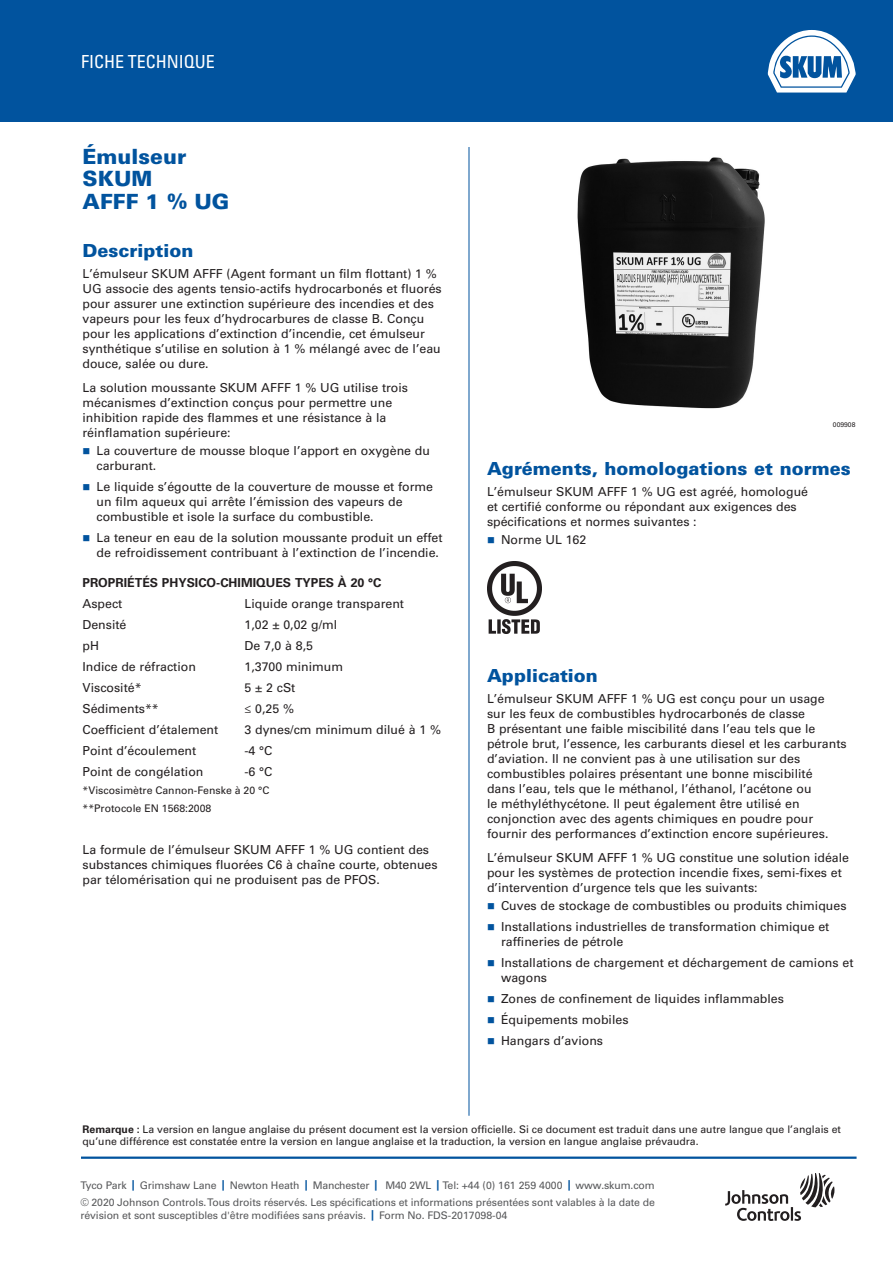
<style>
.page{position:relative;width:893px;height:1263px;background:#fff}
.page>*{position:absolute;margin:0;border:0;box-sizing:border-box;transform-origin:0 0}
._02_Data_Sheet_Heade{font:900 21px "Univers LT Std";color:#01539e}
._03_12_pt_Blue_Heade{font:900 18px "Univers LT Std";color:#01539e}
._01_DATA_SHEET{font:condensed 18px "Univers LT Std";color:#fff}
._05_Text_1st_Graph{font:12.3px/15px "Univers LT Std";color:#231f20}
._08_Bullet_Text{font:12.3px/15px "Univers LT Std";color:#231f20}
._06_Text_8_25{font:12.3px/15px "Univers LT Std";color:#231f20}
._09_Tabbed_Copy{font:12.3px "Univers LT Std";color:#231f20}
._07_Bullet_Text_1st{font:12.3px/15px "Univers LT Std";color:#231f20}
._04_Bold_Subhead{font:700 12.3px "Univers LT Std";color:#231f20}
._16_Note_7_pt__type{font:10.5px/12px "Univers LT Std";color:#231f20}
._27_Tagline-Boilerpl{font:10.5px/13.2px "Univers LT Std";letter-spacing:-.01em;color:#57585a}
._15___of_Art_Drawing{font:6.75px "Univers LT Std";color:#231f20}
.s1{color:#01539e}
.s2{font-weight:700}
.s3{font-weight:700;color:#01539e}
</style>
<div class="page">
<hr style="left:469px;top:147px;width:1px;height:969px;background:#01539e">
<hr style="left:81px;top:1156px;width:775px;height:3px;background:#01539e">
<svg style="left:725px;top:1173px;width:109px;height:48px"></svg>
<div style="left:0;top:0;width:893px;height:122px;background:#01539e"></div>
<svg style="left:768px;top:30px;width:88px;height:63px"></svg>
<img style="left:577px;top:157px;width:188px;height:252px">
<img style="left:487px;top:561px;width:54px;height:73px">
<p class="_01_DATA_SHEET" style="left:81px;top:50px;width:135px">FICHE TECHNIQUE</p>
<p class="_02_Data_Sheet_Heade" style="left:82px;top:143px;width:105px">Émulseur</p>
<p class="_02_Data_Sheet_Heade" style="left:82px;top:165px;width:71px">SKUM</p>
<p class="_02_Data_Sheet_Heade" style="left:82px;top:188px;width:148px">AFFF 1 % UG</p>
<p class="_03_12_pt_Blue_Heade" style="left:82px;top:239px;width:112px">Description</p>
<p class="_05_Text_1st_Graph" style="left:82px;top:266px;width:361px">L’émulseur SKUM AFFF (Agent formant un film flottant) 1 % UG associe des agents tensio-actifs hydrocarbonés et fluorés pour assurer une extinction supérieure des incendies et des vapeurs pour les feux d’hydrocarbures de classe B. Conçu pour les applications d’extinction d’incendie, cet émulseur synthétique s’utilise en solution à 1 % mélangé avec de l’eau douce, salée ou dure.</p>
<p class="_06_Text_8_25" style="left:82px;top:380px;width:327px">La solution moussante SKUM AFFF 1 % UG utilise trois mécanismes d’extinction conçus pour permettre une inhibition rapide des flammes et une résistance à la réinflamation supérieure:</p>
<p class="_07_Bullet_Text_1st" style="left:97px;top:443px;width:335px;text-indent:-14px"><span class="s1">■</span> La couverture de mousse bloque l’apport en oxygène du carburant.</p>
<p class="_08_Bullet_Text" style="left:97px;top:479px;width:338px;text-indent:-14px"><span class="s1">■</span> Le liquide s’égoutte de la couverture de mousse et forme un film aqueux qui arrête l’émission des vapeurs de combustible et isole la surface du combustible.</p>
<p class="_08_Bullet_Text" style="left:82px;top:530px;width:361px;text-align:right"><span class="s1">■</span> La teneur en eau de la solution moussante produit un effet de refroidissement contribuant à l’extinction de l’incendie.</p>
<p class="_04_Bold_Subhead" style="left:82px;top:575px;width:300px">PROPRIÉTÉS PHYSICO-CHIMIQUES TYPES À 20 °C</p>
<p class="_09_Tabbed_Copy" style="left:82px;top:596px;width:41px">Aspect</p>
<p class="_09_Tabbed_Copy" style="left:245px;top:596px;width:161px">Liquide orange transparent</p>
<p class="_09_Tabbed_Copy" style="left:82px;top:617px;width:46px">Densité</p>
<p class="_09_Tabbed_Copy" style="left:245px;top:617px;width:94px">1,02 ± 0,02 g/ml</p>
<p class="_09_Tabbed_Copy" style="left:82px;top:638px;width:18px">pH</p>
<p class="_09_Tabbed_Copy" style="left:245px;top:638px;width:70px">De 7,0 à 8,5</p>
<p class="_09_Tabbed_Copy" style="left:82px;top:659px;width:115px">Indice de réfraction</p>
<p class="_09_Tabbed_Copy" style="left:245px;top:659px;width:100px">1,3700 minimum</p>
<p class="_09_Tabbed_Copy" style="left:82px;top:680px;width:61px">Viscosité*</p>
<p class="_09_Tabbed_Copy" style="left:245px;top:680px;width:52px">5 ± 2 cSt</p>
<p class="_09_Tabbed_Copy" style="left:82px;top:701px;width:78px">Sédiments**</p>
<p class="_09_Tabbed_Copy" style="left:245px;top:701px;width:51px">≤ 0,25 %</p>
<p class="_09_Tabbed_Copy" style="left:82px;top:722px;width:137px">Coefficient d’étalement</p>
<p class="_09_Tabbed_Copy" style="left:245px;top:722px;width:198px">3 dynes/cm minimum dilué à 1 %</p>
<p class="_09_Tabbed_Copy" style="left:82px;top:743px;width:115px">Point d’écoulement</p>
<p class="_09_Tabbed_Copy" style="left:245px;top:743px;width:29px">-4 °C</p>
<p class="_09_Tabbed_Copy" style="left:82px;top:764px;width:123px">Point de congélation</p>
<p class="_09_Tabbed_Copy" style="left:245px;top:764px;width:29px">-6 °C</p>
<p class="_16_Note_7_pt__type" style="left:82px;top:784px;width:188px">*Viscosimètre Cannon-Fenske à 20 °C</p>
<p class="_16_Note_7_pt__type" style="left:82px;top:802px;width:130px">**Protocole EN 1568:2008</p>
<p class="_06_Text_8_25" style="left:82px;top:842px;width:357px">La formule de l’émulseur SKUM AFFF 1 % UG contient des substances chimiques fluorées C6 à chaîne courte, obtenues par télomérisation qui ne produisent pas de PFOS.</p>
<p class="_15___of_Art_Drawing" style="left:833px;top:420px;width:24px">009908</p>
<p class="_03_12_pt_Blue_Heade" style="left:487px;top:457px;width:365px">Agréments, homologations et normes</p>
<p class="_05_Text_1st_Graph" style="left:487px;top:484px;width:323px">L’émulseur SKUM AFFF 1 % UG est agréé, homologué et certifié conforme ou répondant aux exigences des spécifications et normes suivantes :</p>
<p class="_07_Bullet_Text_1st" style="left:487px;top:532px;width:101px"><span class="s1">■</span> Norme UL 162</p>
<p class="_03_12_pt_Blue_Heade" style="left:487px;top:664px;width:112px">Application</p>
<p class="_05_Text_1st_Graph" style="left:487px;top:691px;width:361px">L’émulseur SKUM AFFF 1 % UG est conçu pour un usage<br>sur les feux de combustibles hydrocarbonés de classe<br>B présentant une faible miscibilité dans l’eau tels que le pétrole brut, l’essence, les carburants diesel et les carburants d’aviation. Il ne convient pas à une utilisation sur des combustibles polaires présentant une bonne miscibilité<br>dans l’eau, tels que le méthanol, l’éthanol, l’acétone ou<br>le méthyléthycétone. Il peut également être utilisé en conjonction avec des agents chimiques en poudre pour fournir des performances d’extinction encore supérieures.</p>
<p class="_06_Text_8_25" style="left:487px;top:850px;width:364px">L’émulseur SKUM AFFF 1 % UG constitue une solution idéale pour les systèmes de protection incendie fixes, semi-fixes et d’intervention d’urgence tels que les suivants:</p>
<p class="_07_Bullet_Text_1st" style="left:487px;top:898px;width:361px"><span class="s1">■</span> Cuves de stockage de combustibles ou produits chimiques</p>
<p class="_08_Bullet_Text" style="left:501px;top:919px;width:330px;text-indent:-14px"><span class="s1">■</span> Installations industrielles de transformation chimique et raffineries de pétrole</p>
<p class="_08_Bullet_Text" style="left:501px;top:955px;width:354px;text-indent:-14px"><span class="s1">■</span> Installations de chargement et déchargement de camions et wagons</p>
<p class="_08_Bullet_Text" style="left:487px;top:991px;width:298px"><span class="s1">■</span> Zones de confinement de liquides inflammables</p>
<p class="_08_Bullet_Text" style="left:487px;top:1012px;width:143px"><span class="s1">■</span> Équipements mobiles</p>
<p class="_08_Bullet_Text" style="left:487px;top:1033px;width:118px"><span class="s1">■</span> Hangars d’avions</p>
<p class="_16_Note_7_pt__type" style="left:82px;top:1123px;width:760px"><span class="s2">Remarque :</span> La version en langue anglaise du présent document est la version officielle. Si ce document est traduit dans une autre langue que l’anglais et qu’une différence est constatée entre la version en langue anglaise et la traduction, la version en langue anglaise prévaudra.</p>
<p class="_27_Tagline-Boilerpl" style="left:80px;top:1179px;width:576px">Tyco Park <span class="s3">|</span> Grimshaw Lane <span class="s3">|</span> Newton Heath <span class="s3">|</span> Manchester <span class="s3">|</span> M40 2WL <span class="s3">|</span> Tel: +44 (0) 161 259 4000 <span class="s3">|</span> www.skum.com</p>
<p class="_27_Tagline-Boilerpl" style="left:80px;top:1195px;width:576px">© 2020 Johnson Controls. Tous droits réservés. Les spécifications et informations présentées sont valables à la date de révision et sont susceptibles d'être modifiées sans préavis. <span class="s3">|</span> Form No. FDS-2017098-04</p>
</div>
